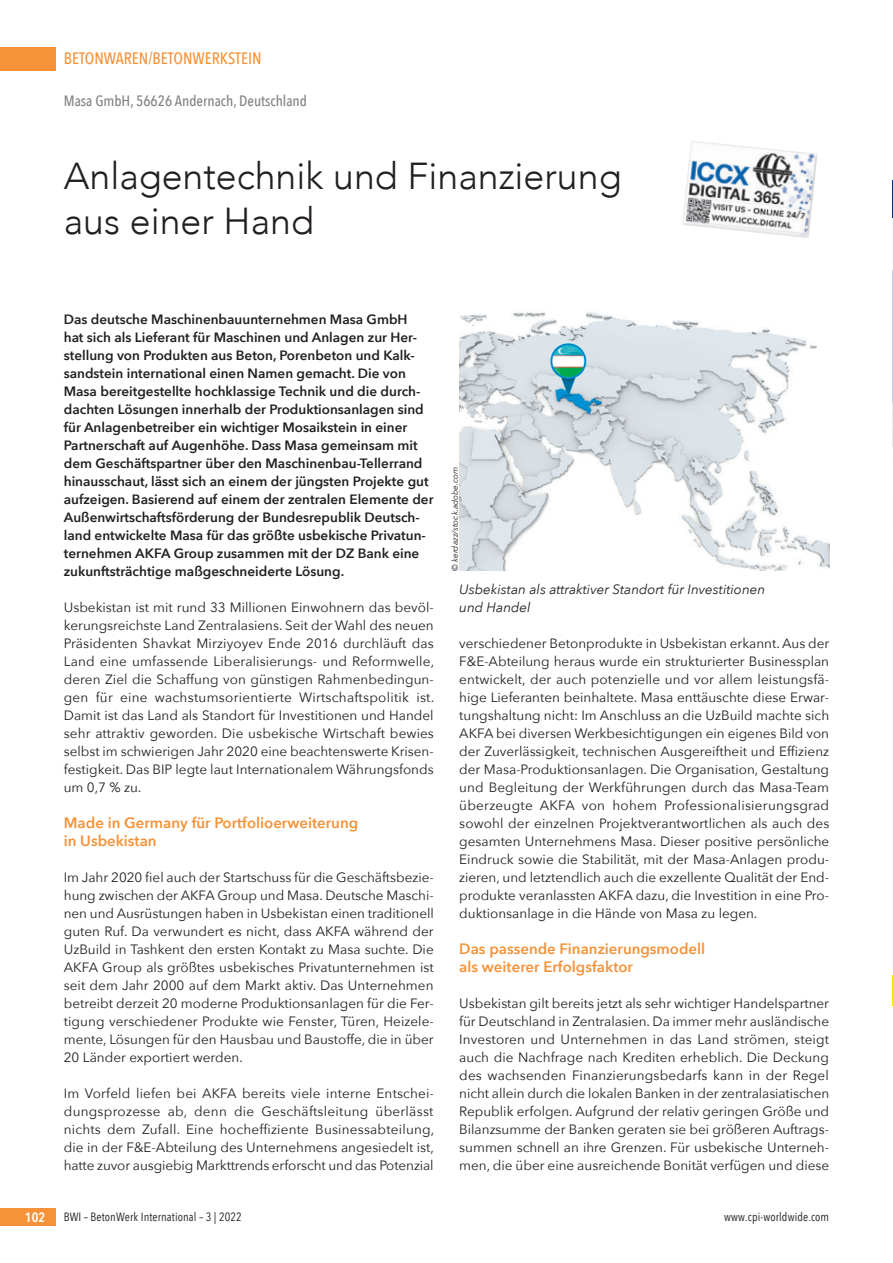
<style>
.page{position:relative;width:893px;height:1263px;background:#fff}
.page>*{position:absolute;margin:0;border:0;box-sizing:border-box;transform-origin:0 0}
.t1{font:300 37.5px/45px "Avenir";color:#231f20}
.t2{font:500 16.5px "Avenir Next Condensed";color:#f69238}
.t3{font:600 15px/18px "Avenir Next";color:#f69238}
.t4{font:500 15px "Avenir Next Condensed";color:#808285}
.t5{font:13.5px/18px "Avenir Next";color:#231f20;text-align:justify}
.t6{font:600 13.5px/18px "Avenir Next";color:#231f20}
.t7{font:italic 13.5px/18px "Avenir Next";color:#231f20}
.t8{font:600 13.5px "Avenir Next Condensed";color:#fff}
.t9{font:12px "Avenir Next Condensed";letter-spacing:.01em;color:#231f20}
.t10{font:italic 8.25px "Avenir Next";color:#231f20}
</style>
<div class="page">
<div style="left:0;top:47px;width:55px;height:23px;background:#f69238"></div>
<div style="left:0;top:1208px;width:55px;height:18px;background:#f69238"></div>
<img style="left:682px;top:141px;width:135px;height:97px">
<img style="left:459px;top:312px;width:370px;height:259px">
<hr style="left:892px;top:0;width:1px;height:1263px;background:#ffe601">
<svg style="left:892px;top:175px;width:1px;height:800px"></svg>
<img style="left:892px;top:270px;width:1px;height:176px">
<p class="t2" style="left:64px;top:49px;width:199px">BETONWAREN/BETONWERKSTEIN</p>
<p class="t4" style="left:64px;top:92px;width:245px">Masa GmbH, 56626 Andernach, Deutschland</p>
<h1 class="t1" style="left:64px;top:153px;width:559px">Anlagentechnik und Finanzierung aus einer Hand</h1>
<p class="t6" style="left:64px;top:310px;width:371px">Das deutsche Maschinenbauunternehmen Masa GmbH<br>hat sich als Lieferant für Maschinen und Anlagen zur Her&shy;stellung von Produkten aus Beton, Porenbeton und Kalk&shy;sandstein international einen Namen gemacht. Die von Masa bereitgestellte hochklassige Technik und die durch&shy;dachten Lösungen innerhalb der Produktionsanlagen sind für Anlagenbetreiber ein wichtiger Mosaikstein in einer Partnerschaft auf Augenhöhe. Dass Masa gemeinsam mit dem Geschäftspartner über den Maschinenbau-Tellerrand hinausschaut, lässt sich an einem der jüngsten Projekte gut aufzeigen. Basierend auf einem der zentralen Elemente der Außenwirtschaftsförderung der Bundesrepublik Deutsch&shy;land entwickelte Masa für das größte usbekische Privatun&shy;ternehmen AKFA Group zusammen mit der DZ Bank eine zukunftsträchtige maßgeschneiderte Lösung.</p>
<p class="t5" style="left:64px;top:598px;width:372px">Usbekistan ist mit rund 33 Millionen Einwohnern das bevöl&shy;kerungsreichste Land Zentralasiens. Seit der Wahl des neuen Präsidenten Shavkat Mirziyoyev Ende 2016 durchläuft das Land eine umfassende Liberalisierungs- und Reformwelle, deren Ziel die Schaffung von günstigen Rahmenbedingun&shy;gen für eine wachstumsorientierte Wirtschaftspolitik ist.<br>Damit ist das Land als Standort für Investitionen und Handel sehr attraktiv geworden. Die usbekische Wirtschaft bewies selbst im schwierigen Jahr 2020 eine beachtenswerte Krisen&shy;festigkeit. Das BIP legte laut Internationalem Währungsfonds um 0,7 % zu.</p>
<p class="t3" style="left:64px;top:813px;width:296px">Made in Germany für Portfolioerweiterung in Usbekistan</p>
<p class="t5" style="left:64px;top:868px;width:372px">Im Jahr 2020 fiel auch der Startschuss für die Geschäftsbezie&shy;hung zwischen der AKFA Group und Masa. Deutsche Maschi&shy;nen und Ausrüstungen haben in Usbekistan einen traditionell guten Ruf. Da verwundert es nicht, dass AKFA während der UzBuild in Tashkent den ersten Kontakt zu Masa suchte. Die AKFA Group als größtes usbekisches Privatunternehmen ist seit dem Jahr 2000 auf dem Markt aktiv. Das Unternehmen betreibt derzeit 20 moderne Produktionsanlagen für die Fer&shy;tigung verschiedener Produkte wie Fenster, Türen, Heizele&shy;mente, Lösungen für den Hausbau und Baustoffe, die in über 20 Länder exportiert werden.</p>
<p class="t5" style="left:64px;top:1084px;width:372px">Im Vorfeld liefen bei AKFA bereits viele interne Entschei&shy;dungsprozesse ab, denn die Geschäftsleitung überlässt nichts dem Zufall. Eine hocheffiziente Businessabteilung, die in der F&amp;E-Abteilung des Unternehmens angesiedelt ist, hatte zuvor ausgiebig Markttrends erforscht und das Potenzial</p>
<p class="t10" style="left:448px;top:571px;width:105px;rotate:-90deg">© kerdazz/stock.adobe.com</p>
<p class="t7" style="left:459px;top:580px;width:307px">Usbekistan als attraktiver Standort für Investitionen und Handel</p>
<p class="t5" style="left:459px;top:634px;width:372px">verschiedener Betonprodukte in Usbekistan erkannt. Aus der F&amp;E-Abteilung heraus wurde ein strukturierter Businessplan entwickelt, der auch potenzielle und vor allem leistungsfä&shy;hige Lieferanten beinhaltete. Masa enttäuschte diese Erwar&shy;tungshaltung nicht: Im Anschluss an die UzBuild machte sich AKFA bei diversen Werkbesichtigungen ein eigenes Bild von der Zuverlässigkeit, technischen Ausgereiftheit und Effizienz der Masa-Produktionsanlagen. Die Organisation, Gestaltung und Begleitung der Werkführungen durch das Masa-Team überzeugte AKFA von hohem Professionalisierungsgrad sowohl der einzelnen Projektverantwortlichen als auch des gesamten Unternehmens Masa. Dieser positive persönliche Eindruck sowie die Stabilität, mit der Masa-Anlagen produ&shy;zieren, und letztendlich auch die exzellente Qualität der End&shy;produkte veranlassten AKFA dazu, die Investition in eine Pro&shy;duktionsanlage in die Hände von Masa zu legen.</p>
<p class="t3" style="left:459px;top:939px;width:248px">Das passende Finanzierungsmodell als weiterer Erfolgsfaktor</p>
<p class="t5" style="left:459px;top:994px;width:371px">Usbekistan gilt bereits jetzt als sehr wichtiger Handelspartner für Deutschland in Zentralasien. Da immer mehr ausländische Investoren und Unternehmen in das Land strömen, steigt auch die Nachfrage nach Krediten erheblich. Die Deckung des wachsenden Finanzierungsbedarfs kann in der Regel nicht allein durch die lokalen Banken in der zentralasiatischen Republik erfolgen. Aufgrund der relativ geringen Größe und Bilanzsumme der Banken geraten sie bei größeren Auftrags&shy;summen schnell an ihre Grenzen. Für usbekische Unterneh&shy;men, die über eine ausreichende Bonität verfügen und diese</p>
<p class="t8" style="left:25px;top:1206px;width:22px">102</p>
<p class="t9" style="left:64px;top:1207px;width:180px">BWI – BetonWerk International – 3 | 2022</p>
<p class="t9" style="left:724px;top:1207px;width:107px">www.cpi-worldwide.com</p>
</div>
